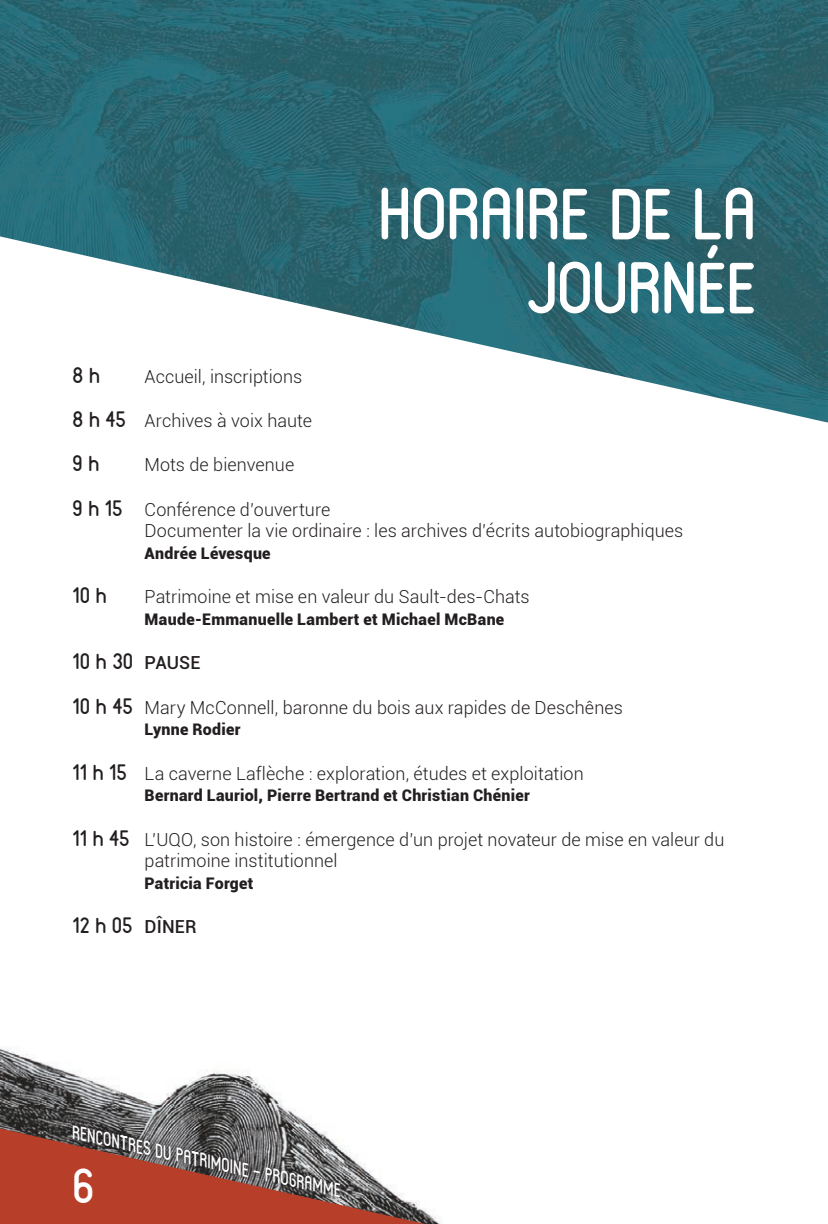
<style>
.page{position:relative;width:828px;height:1224px;background:#fff}
.page>*{position:absolute;margin:0;border:0;box-sizing:border-box;transform-origin:0 0}
.t1{font:700 72px/74px "Reef";letter-spacing:-.01em;color:#fff;text-align:right}
.t2{font:700 48px "Reef";color:#fff}
.t3{font:700 22px "Reef";letter-spacing:-.005em;color:#231f20}
.t4{font:italic 700 19.2px "Reef";color:#fff;scale:.88 1}
.t5{font:300 18px/21.6px "Roboto";letter-spacing:.005em;color:#231f20}
.t6{font:900 16px "Roboto";letter-spacing:.02em;color:#231f20}
.s1{font-family:"Reef";font-weight:700;font-size:22px}
.s2{font-family:"Roboto";font-weight:500;font-size:18px}
</style>
<div class="page">
<img style="left:0;top:1047px;width:442px;height:177px">
<svg style="left:0;top:1128px;width:425px;height:96px;fill:#b73e28"></svg>
<div style="left:65px;top:1117px;width:283px;height:88px;background:#231f20;opacity:.8"></div>
<img style="left:0;top:0;width:828px;height:423px">
<p class="t1" style="left:378px;top:177px;width:380px">HORAIRE DE LA<br>JOURNÉE</p>
<p class="t3" style="left:73px;top:361px;width:29px">8 h</p>
<p class="t5" style="left:145px;top:365px;width:159px">Accueil, inscriptions</p>
<p class="t5" style="left:73px;top:409px;width:241px"><span class="s1">8 h 45</span> Archives à voix haute</p>
<p class="t3" style="left:73px;top:450px;width:28px">9 h</p>
<p class="t5" style="left:145px;top:454px;width:151px">Mots de bienvenue</p>
<p class="t5" style="left:73px;top:498px;width:259px"><span class="s1">9 h 15</span> Conférence d’ouverture</p>
<p class="t5" style="left:145px;top:520px;width:540px">Documenter la vie ordinaire : les archives d’écrits autobiographiques</p>
<p class="t6" style="left:145px;top:542px;width:128px">Andrée Lévesque</p>
<p class="t3" style="left:73px;top:582px;width:36px">10 h</p>
<p class="t5" style="left:145px;top:586px;width:387px">Patrimoine et mise en valeur du Sault-des-Chats</p>
<p class="t6" style="left:145px;top:608px;width:361px">Maude-Emmanuelle Lambert et Michael McBane</p>
<p class="t3" style="left:73px;top:648px;width:129px">10 h 30 <span class="s2">PAUSE</span></p>
<p class="t5" style="left:73px;top:696px;width:552px"><span class="s1">10 h 45</span> Mary McConnell, baronne du bois aux rapides de Deschênes</p>
<p class="t6" style="left:145px;top:718px;width:97px">Lynne Rodier</p>
<p class="t5" style="left:73px;top:762px;width:513px"><span class="s1">11 h 15</span> La caverne Laflèche : exploration, études et exploitation</p>
<p class="t6" style="left:145px;top:784px;width:387px">Bernard Lauriol, Pierre Bertrand et Christian Chénier</p>
<p class="t5" style="left:145px;top:828px;width:581px;text-indent:-72px"><span class="s1">11 h 45</span> L’UQO, son histoire : émergence d’un projet novateur de mise en valeur du patrimoine institutionnel</p>
<p class="t6" style="left:145px;top:872px;width:110px">Patricia Forget</p>
<p class="t3" style="left:73px;top:912px;width:125px">12 h 05 <span class="s2">DÎNER</span></p>
<p class="t4" style="left:76px;top:1121px;width:314px;rotate:12deg">RENCONTRES DU PATRIMOINE - PROGRAMME</p>
<p class="t2" style="left:72px;top:1156px;width:24px">6</p>
</div>
